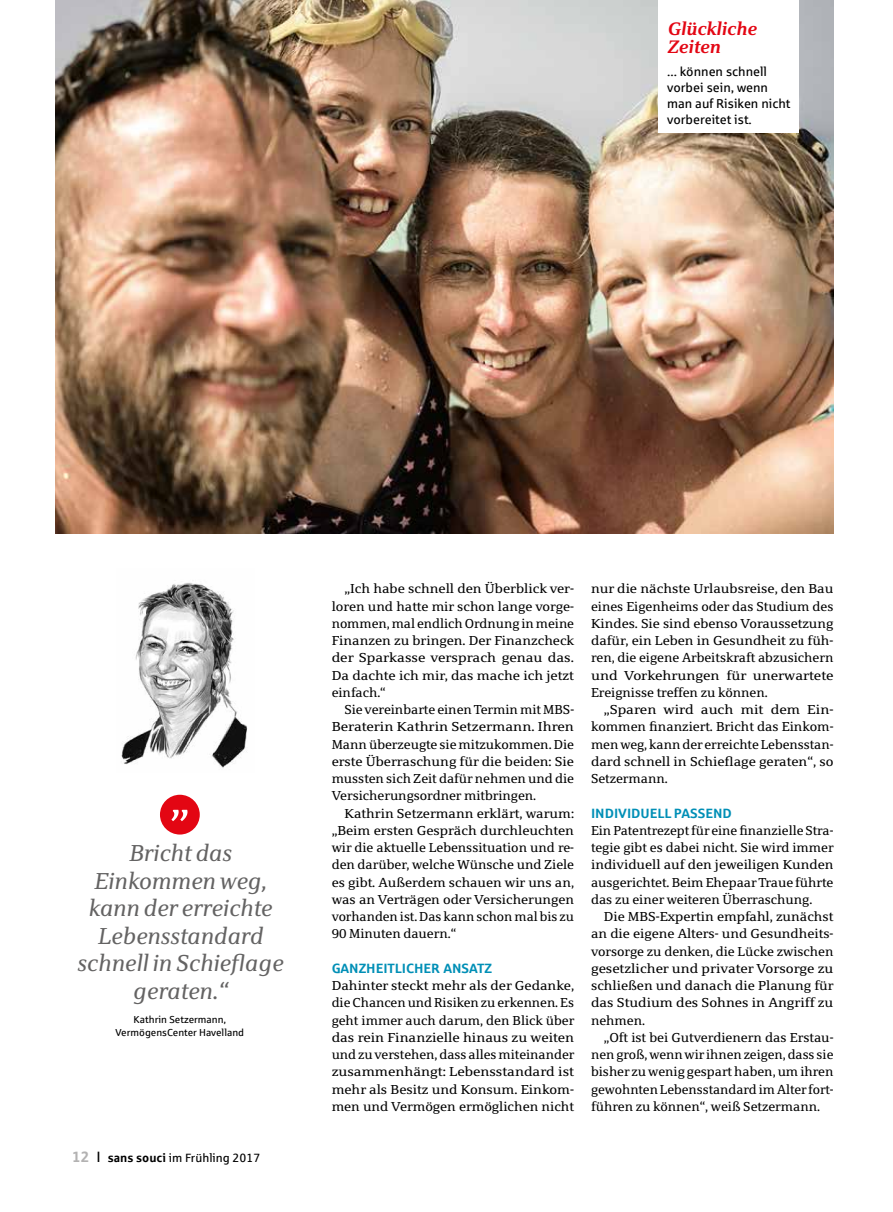
<style>
.page{position:relative;width:893px;height:1212px;background:#fff}
.page>*{position:absolute;margin:0;border:0;box-sizing:border-box;transform-origin:0 0}
.t1{font:italic 22.95px/27.6px "Sparkasse Serif";color:#646363;text-align:center}
.t2{font:italic 700 18px/18px "Sparkasse Serif";letter-spacing:-.01em;color:#e30613}
.t3{font:700 13.5px "Sparkasse Rg";letter-spacing:-.005em;color:#008fb6}
.t4{font:12.9px/17.2px "Sparkasse Serif";letter-spacing:-.005em;color:#000;text-align:justify}
.t5{font:12.9px/17.2px "Sparkasse Serif";letter-spacing:-.005em;color:#000;text-align:justify;scale:1.04 1}
.t6{font:12.9px/17.2px "Sparkasse Serif";letter-spacing:-.005em;color:#000;text-align:justify;scale:1.05 1}
.t7{font:12.9px/17.2px "Sparkasse Serif";letter-spacing:-.005em;color:#000;text-align:justify;scale:1.08 1}
.t8{font:12.9px/16.2px "Sparkasse Rg";color:#000}
.t9{font:12px "Sparkasse Rg";color:#000}
.t10{font:10.2px/12.9px "Sparkasse Rg";color:#000;text-align:center}
.s1{font-weight:700;font-size:15px;color:#b3b2b2}
.s2{font-size:15px}
.s3{font-weight:700}
</style>
<div class="page">
<img style="left:55px;top:0;width:778px;height:534px">
<div style="left:160px;top:795px;width:40px;height:39px;background:#e30613;border-radius:50%"></div>
<svg style="left:171px;top:810px;width:16px;height:11px"></svg>
<div style="left:659px;top:0;width:140px;height:133px;background:#fff"></div>
<img style="left:121px;top:583px;width:127px;height:185px">
<h2 class="t2" style="left:667px;top:19px;width:91px">Glückliche<br>Zeiten</h2>
<p class="t8" style="left:667px;top:63px;width:125px">... können schnell vorbei sein, wenn man auf Risiken nicht vorbereitet ist.</p>
<h1 class="t1" style="left:77px;top:839px;width:208px">Bricht das<br>Einkommen weg, kann der erreichte<br>Lebensstandard schnell in Schiefage geraten.“</h1>
<p class="t10" style="left:116px;top:1013px;width:130px">Kathrin Setzermann,<br>VermögensCenter Havelland</p>
<p class="t9" style="left:72px;top:1150px;width:189px"><span class="s1">12</span> <span class="s2">I</span> <span class="s3">sans souci</span> im Frühling 2017</p>
<p class="t5" style="left:332px;top:580px;width:235px;text-indent:13px">„Ich habe schnell den Überblick ver&shy;loren und hatte mir schon lange vorge&shy;nommen, mal endlich Ordnung in meine Finanzen zu bringen. Der Finanzcheck der Sparkasse versprach genau das.<br>Da dachte ich mir, das mache ich jetzt einfach.“</p>
<p class="t4" style="left:332px;top:701px;width:244px;text-indent:13px">Sie vereinbarte einen Termin mit MBS-Beraterin Kathrin Setzermann. Ihren Mann überzeugte sie mitzukommen. Die erste Überraschung für die beiden: Sie mussten sich Zeit dafür nehmen und die Versicherungsordner mitbringen.</p>
<p class="t5" style="left:332px;top:804px;width:235px;text-indent:13px">Kathrin Setzermann erklärt, warum: „Beim ersten Gespräch durchleuchten wir die aktuelle Lebenssituation und re&shy;den darüber, welche Wünsche und Ziele es gibt. Außerdem schauen wir uns an, was an Verträgen oder Versicherungen vorhanden ist. Das kann schon mal bis zu 90 Minuten dauern.“</p>
<p class="t3" style="left:332px;top:959px;width:162px">GANZHEITLICHER ANSATZ</p>
<p class="t5" style="left:332px;top:977px;width:235px">Dahinter steckt mehr als der Gedanke, die Chancen und Risiken zu erkennen. Es geht immer auch darum, den Blick über das rein Finanzielle hinaus zu weiten und zu verstehen, dass alles miteinander zusammenhängt: Lebensstandard ist mehr als Besitz und Konsum. Einkom&shy;men und Vermögen ermöglichen nicht</p>
<p class="t6" style="left:591px;top:580px;width:232px">nur die nächste Urlaubsreise, den Bau eines Eigenheims oder das Studium des Kindes. Sie sind ebenso Voraussetzung dafür, ein Leben in Gesundheit zu füh&shy;ren, die eigene Arbeitskraft abzusichern und Vorkehrungen für unerwartete Ereignisse treffen zu können.</p>
<p class="t7" style="left:591px;top:701px;width:226px;text-indent:13px">„Sparen wird auch mit dem Ein&shy;kommen finanziert. Bricht das Einkom&shy;men weg, kann der erreichte Lebensstan&shy;dard schnell in Schieflage geraten“, so Setzermann.</p>
<p class="t3" style="left:591px;top:804px;width:142px">INDIVIDUELL PASSEND</p>
<p class="t4" style="left:591px;top:821px;width:244px">Ein Patentrezept für eine finanzielle Stra&shy;tegie gibt es dabei nicht. Sie wird immer individuell auf den jeweiligen Kunden ausgerichtet. Beim Ehepaar Traue führte das zu einer weiteren Überraschung.</p>
<p class="t4" style="left:591px;top:908px;width:244px;text-indent:13px">Die MBS-Expertin empfahl, zunächst an die eigene Alters- und Gesundheits&shy;vorsorge zu denken, die Lücke zwischen gesetzlicher und privater Vorsorge zu schließen und danach die Planung für das Studium des Sohnes in Angriff zu nehmen.</p>
<p class="t4" style="left:591px;top:1028px;width:244px;text-indent:13px">„Oft ist bei Gutverdienern das Erstau&shy;nen groß, wenn wir ihnen zeigen, dass sie bisher zu wenig gespart haben, um ihren gewohnten Lebensstandard im Alter fort&shy;führen zu können“, weiß Setzermann.</p>
</div>
